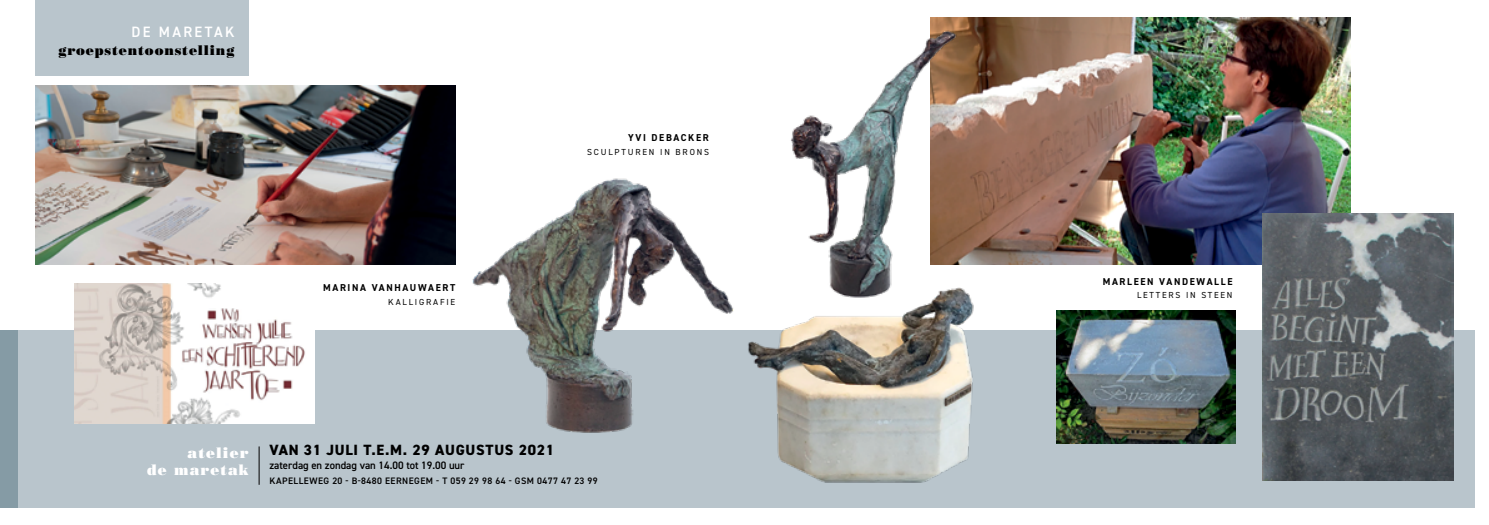
<style>
.page{position:relative;width:1489px;height:525px;background:#fff}
.page>*{position:absolute;margin:0;border:0;box-sizing:border-box;transform-origin:0 0}
.t1{font:15px/17.5px "Bodoni Poster";letter-spacing:.08em;color:#fff;text-align:right}
.t2{font:600 15px "DIN2014";letter-spacing:.16em;color:#fff}
.t3{font:800 14.88px "DIN2014";letter-spacing:.05em;color:#000}
.t4{font:13.75px "Bodoni Poster";letter-spacing:.06em;color:#000}
.t5{font:600 10.75px "DIN2014";color:#000}
.t6{font:700 10px "DIN2014";letter-spacing:.17em;color:#000}
.t7{font:600 9.38px "DIN2014";letter-spacing:.05em;color:#000}
.t8{font:8.75px "DIN2014";letter-spacing:.21em;color:#000}
</style>
<div class="page">
<div style="left:744px;top:330px;width:730px;height:177px;background:#b9c5cc"></div>
<div style="left:18px;top:330px;width:726px;height:177px;background:#b9c5cc"></div>
<div style="left:0;top:330px;width:18px;height:177px;background:#859ba5"></div>
<div style="left:35px;top:0;width:214px;height:75px;background:#b9c5cc"></div>
<hr style="left:259px;top:446px;width:1px;height:38px;background:#000">
<img style="left:35px;top:85px;width:420px;height:179px">
<img style="left:984px;top:18px;width:365px;height:246px">
<img style="left:74px;top:283px;width:240px;height:140px">
<img style="left:398px;top:155px;width:336px;height:278px">
<img style="left:748px;top:308px;width:226px;height:175px">
<img style="left:790px;top:17px;width:194px;height:291px">
<img style="left:1262px;top:213px;width:191px;height:267px">
<img style="left:1056px;top:311px;width:179px;height:132px">
<h1 class="t2" style="left:131px;top:21px;width:104px">DE MARETAK</h1>
<h3 class="t4" style="left:59px;top:42px;width:177px">groepstentoonstelling</h3>
<p class="t6" style="left:323px;top:281px;width:134px">MARINA VANHAUWAERT</p>
<p class="t8" style="left:388px;top:296px;width:68px">KALLIGRAFIE</p>
<p class="t6" style="left:628px;top:131px;width:82px">YVI DEBACKER</p>
<p class="t8" style="left:587px;top:146px;width:123px">SCULPTUREN IN BRONS</p>
<h1 class="t1" style="left:147px;top:443px;width:103px">atelier<br>de maretak</h1>
<h2 class="t3" style="left:269px;top:440px;width:286px">VAN 31 JULI T.E.M. 29 AUGUSTUS 2021</h2>
<p class="t5" style="left:269px;top:457px;width:196px">zaterdag en zondag van 14.00 tot 19.00 uur</p>
<p class="t7" style="left:269px;top:474px;width:330px">KAPELLEWEG 20 - B-8480 EERNEGEM - T 059 29 98 64 - GSM 0477 47 23 99</p>
<p class="t6" style="left:1102px;top:274px;width:131px">MARLEEN VANDEWALLE</p>
<p class="t8" style="left:1137px;top:289px;width:97px">LETTERS IN STEEN</p>
</div>
